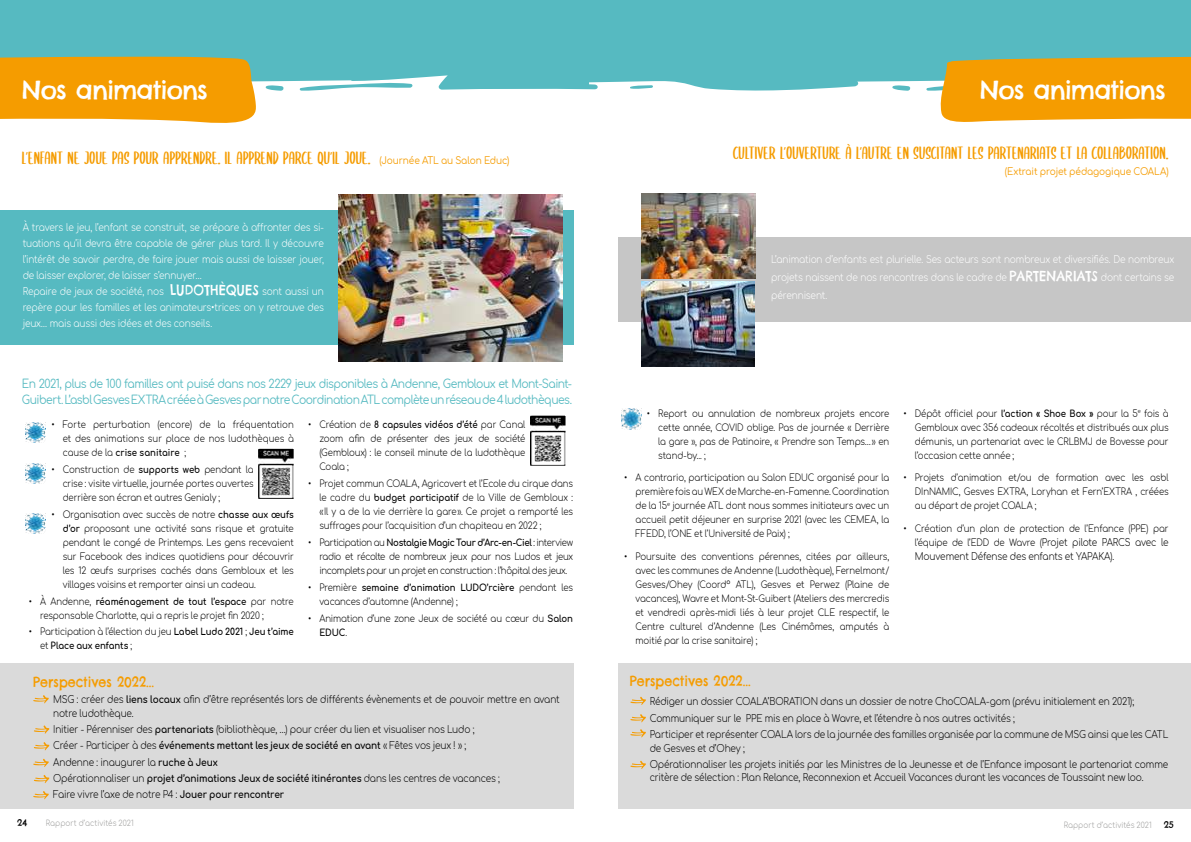
<style>
.page{position:relative;width:1191px;height:842px;background:#fff}
.page>*{position:absolute;margin:0;border:0;box-sizing:border-box;transform-origin:0 0}
.t1{font:25px "Chelsea Market";letter-spacing:-.035em;color:#fff}
.t2{font:18px "SUBSCRIBER";letter-spacing:-.005em;color:#f59c00}
.t3{font:14px "Chelsea Market";color:#f59c00;scale:.9 1}
.t4{font:12px/16px "Comfortaa";letter-spacing:-.05em;color:#56bac1;scale:.9 1}
.t5{font:300 10px/16.3px "Comfortaa";letter-spacing:-.02em;color:#000;scale:.9 1}
.t6{font:300 10px/16px "Comfortaa";letter-spacing:-.02em;color:#fff;scale:.9 1}
.t7{font:10px "Comfortaa";letter-spacing:-.015em;color:#f59c00;scale:.9 1}
.t8{font:300 9.5px/14px "Comfortaa";letter-spacing:-.015em;color:#000;text-align:justify;scale:.9 1}
.t9{font:700 9.5px/14px "Comfortaa";letter-spacing:-.005em;color:#000;scale:.9 1}
.t10{font:9px "Chelsea Market";color:#000}
.t11{font:300 8px "Comfortaa";letter-spacing:.005em;color:#9d9d9c;scale:.9 1}
.s1{font-family:"Comfortaa";font-size:10px}
.s2{font-family:"Chelsea Market";font-weight:400;font-size:14px}
.s3{font-weight:700}
.s4{font-weight:300}
.s5{font-size:10px}
</style>
<div class="page">
<div style="left:0;top:0;width:560px;height:90px;background:#56bac1"></div>
<svg style="left:299px;top:82px;width:115px;height:9px"></svg>
<svg style="left:265px;top:85px;width:20px;height:6px"></svg>
<div style="left:0;top:210px;width:573px;height:135px;background:#56bac1"></div>
<img style="left:338px;top:195px;width:224px;height:166px">
<div style="left:0;top:663px;width:573px;height:146px;background:#dadada"></div>
<svg style="left:34px;top:725px;width:15px;height:9px"></svg>
<svg style="left:34px;top:742px;width:15px;height:8px"></svg>
<svg style="left:34px;top:775px;width:15px;height:8px"></svg>
<svg style="left:0;top:56px;width:256px;height:67px;background:#f1a110"></svg>
<svg style="left:33px;top:695px;width:16px;height:8px"></svg>
<img style="left:25px;top:423px;width:20px;height:20px">
<div style="left:560px;top:0;width:631px;height:91px;background:#56bac1"></div>
<svg style="left:892px;top:85px;width:19px;height:6px"></svg>
<svg style="left:629px;top:85px;width:24px;height:4px"></svg>
<svg style="left:925px;top:56px;width:266px;height:66px;background:#eaa41e"></svg>
<div style="left:618px;top:237px;width:573px;height:85px;background:#c6c6c6"></div>
<img style="left:641px;top:193px;width:114px;height:86px">
<img style="left:641px;top:282px;width:113px;height:84px">
<div style="left:618px;top:663px;width:573px;height:146px;background:#dadada"></div>
<svg style="left:630px;top:696px;width:16px;height:9px"></svg>
<svg style="left:630px;top:714px;width:16px;height:8px"></svg>
<svg style="left:630px;top:729px;width:16px;height:8px"></svg>
<svg style="left:630px;top:760px;width:16px;height:9px"></svg>
<img style="left:621px;top:409px;width:20px;height:20px">
<svg style="left:530px;top:415px;width:36px;height:51px"></svg>
<img style="left:25px;top:463px;width:20px;height:20px">
<img style="left:25px;top:514px;width:20px;height:20px">
<svg style="left:258px;top:448px;width:36px;height:51px"></svg>
<svg style="left:33px;top:758px;width:16px;height:9px"></svg>
<svg style="left:33px;top:791px;width:16px;height:8px"></svg>
<h1 class="t1" style="left:22px;top:74px;width:187px">Nos animations</h1>
<h1 class="t1" style="left:979px;top:74px;width:187px">Nos animations</h1>
<h2 class="t2" style="left:22px;top:146px;width:489px">L’ENFANT NE JOUE PAS POUR APPRENDRE. IL APPREND PARCE QU’IL JOUE… <span class="s1">(Journée ATL au Salon Educ)</span></h2>
<p class="t6" style="left:23px;top:218px;width:336px">À travers le jeu, l’enfant se construit, se prépare à affronter des si&shy;tuations qu’il devra être capable de gérer plus tard. Il y découvre l’intérêt de savoir perdre, de faire jouer mais aussi de laisser jouer, de laisser explorer, de laisser s’ennuyer…<br>Repaire de jeux de société, nos <span class="s2">LUDOTHÈQUES</span> sont aussi un repère pour les familles et les animateurs•trices: on y retrouve des jeux… mais aussi des idées et des conseils.</p>
<p class="t4" style="left:22px;top:374px;width:613px">En 2021, plus de 100 familles ont puisé dans nos 2229 jeux disponibles à Andenne, Gembloux et Mont-Saint-<br>Guibert. L’asbl Gesves EXTRA créée à Gesves par notre Coordination ATL complète un réseau de 4 ludothèques.</p>
<p class="t8" style="left:63px;top:416px;width:258px;text-indent:-11px">• Forte perturbation (encore) de la fréquentation et des animations sur place de nos ludothèques à cause de la <span class="s3">crise sanitaire</span> ;</p>
<p class="t8" style="left:63px;top:461px;width:214px;text-indent:-11px">• Construction de <span class="s3">supports web</span> pendant la crise : visite virtuelle, journée portes ouvertes derrière son écran et autres Genialy ;</p>
<p class="t8" style="left:63px;top:506px;width:258px;text-indent:-11px">• Organisation avec succès de notre <span class="s3">chasse aux œufs d’or</span> proposant une activité sans risque et gratuite pendant le congé de Printemps. Les gens recevaient sur Facebook des indices quotidiens pour découvrir les 12 œufs surprises cachés dans Gembloux et les villages voisins et remporter ainsi un cadeau.</p>
<p class="t8" style="left:40px;top:593px;width:283px;text-indent:-11px">• À Andenne, <span class="s3">réaménagement de tout l’espace</span> par notre responsable Charlotte, qui a repris le projet fin 2020 ;</p>
<p class="t9" style="left:40px;top:624px;width:283px;text-indent:-11px"><span class="s4">• Participation à l’élection du jeu</span> Label Ludo 2021 <span class="s4">;</span> Jeu t’aime <span class="s4">et</span> Place aux enfants <span class="s4">;</span></p>
<p class="t8" style="left:319px;top:416px;width:230px;text-indent:-11px">• Création de <span class="s3">8 capsules vidéos d’été</span> par Canal zoom afin de présenter des jeux de société (Gembloux) : le conseil minute de la ludothèque Coala ;</p>
<p class="t8" style="left:319px;top:475px;width:283px;text-indent:-11px">• Projet commun COALA, Agricovert et l’Ecole du cirque dans le cadre du <span class="s3">budget participatif</span> de la Ville de Gembloux : «Il y a de la vie derrière la gare». Ce projet a remporté les suffrages pour l’acquisition d’un chapiteau en 2022 ;</p>
<p class="t8" style="left:319px;top:534px;width:283px;text-indent:-11px">• Participation au <span class="s3">Nostalgie Magic Tour d’Arc-en-Ciel</span> : interview radio et récolte de nombreux jeux pour nos Ludos et jeux incomplets pour un projet en construction : l’hôpital des jeux.</p>
<p class="t8" style="left:319px;top:579px;width:283px;text-indent:-11px">• Première <span class="s3">semaine d’animation LUDO’rcière</span> pendant les vacances d’automne (Andenne) ;</p>
<p class="t8" style="left:319px;top:610px;width:283px;text-indent:-11px">• Animation d’une zone Jeux de société au cœur du <span class="s3">Salon<br>EDUC</span>.</p>
<h3 class="t3" style="left:33px;top:673px;width:136px">Perspectives 2022...</h3>
<p class="t5" style="left:53px;top:691px;width:564px;line-height:13.5px">MSG : créer des <span class="s3">liens locaux</span> afin d’être représentés lors de différents évènements et de pouvoir mettre en avant notre ludothèque.</p>
<p class="t5" style="left:53px;top:720px;width:498px">Initier - Pérenniser des <span class="s3">partenariats</span> (bibliothèque, …) pour créer du lien et visualiser nos Ludo ; Créer - Participer à des <span class="s3">événements mettant les jeux de société en avant</span> « Fêtes vos jeux ! » ; Andenne : inaugurer la <span class="s3">ruche à Jeux<br></span>Opérationnaliser un <span class="s3">projet d’animations Jeux de société itinérantes</span> dans les centres de vacances ; Faire vivre l’axe de notre P4 : <span class="s3">Jouer pour rencontrer</span></p>
<h2 class="t2" style="left:732px;top:141px;width:437px">CULTIVER L’OUVERTURE À L’AUTRE EN SUSCITANT LES PARTENARIATS ET LA COLLABORATION.</h2>
<p class="t7" style="left:1005px;top:162px;width:183px">(Extrait projet pédagogique COALA)</p>
<p class="t6" style="left:771px;top:249px;width:449px;line-height:18px;text-align:justify">L’animation d’enfants est plurielle. Ses acteurs sont nombreux et diversifiés. De nombreux projets naissent de nos rencontres dans le cadre de <span class="s2">PARTENARIATS</span> dont certains se pérennisent.</p>
<p class="t8" style="left:658px;top:405px;width:258px;text-indent:-11px">• Report ou annulation de nombreux projets encore cette année, COVID oblige. Pas de journée « Derrière la gare », pas de Patinoire, « Prendre son Temps…» en stand-by... ;</p>
<p class="t8" style="left:635px;top:469px;width:283px;text-indent:-11px">• A contrario, participation au Salon EDUC organisé pour la première fois au WEX de Marche-en-Famenne. Coordination de la 15<sup>e</sup> journée ATL dont nous sommes initiateurs avec un accueil petit déjeuner en surprise 2021 (avec les CEMEA, la FFEDD, l’ONE et l’Université de Paix) ;</p>
<p class="t8" style="left:635px;top:548px;width:283px;text-indent:-11px">• Poursuite des conventions pérennes, citées par ailleurs, avec les communes de Andenne (Ludothèque), Fernelmont/ Gesves/Ohey (Coord° ATL), Gesves et Perwez (Plaine de vacances), Wavre et Mont-St-Guibert (Ateliers des mercredis et vendredi après-midi liés à leur projet CLE respectif, le Centre culturel d’Andenne (Les Cinémômes, amputés à moitié par la crise sanitaire) ;</p>
<p class="t8" style="left:915px;top:405px;width:283px;text-indent:-11px">• Dépôt officiel pour <span class="s3">l’action « Shoe Box »</span> pour la 5<sup>e</sup> fois à Gembloux avec 356 cadeaux récoltés et distribués aux plus démunis, un partenariat avec le CRLBMJ de Bovesse pour l’occasion cette année ;</p>
<p class="t8" style="left:915px;top:469px;width:283px;text-indent:-11px">• Projets d’animation et/ou de formation avec les asbl DInNAMIC, Gesves EXTRA, Loryhan et Fern’EXTRA , créées au départ de projet COALA ;</p>
<p class="t8" style="left:903px;top:520px;width:296px;text-align:right">• Création d’un plan de protection de l’Enfance (PPE) par l’équipe de l’EDD de Wavre (<span class="s5">Projet pilote PARCS avec le</span></p>
<p class="t5" style="left:915px;top:546px;width:223px">Mouvement Défense des enfants et YAPAKA).</p>
<h3 class="t3" style="left:630px;top:672px;width:136px">Perspectives 2022...</h3>
<p class="t5" style="left:650px;top:692px;width:577px">Rédiger un dossier COALA’BORATION dans un dossier de notre ChoCOALA-gom (prévu initialement en 2021);<br>Communiquer sur le PPE mis en place à Wavre, et l’étendre à nos autres activités ;<br>Participer et représenter COALA lors de la journée des familles organisée par la commune de MSG ainsi que les CATL</p>
<p class="t5" style="left:650px;top:738px;width:577px">de Gesves et d’Ohey ;<br>Opérationnaliser les projets initiés par les Ministres de la Jeunesse et de l’Enfance imposant le partenariat comme</p>
<p class="t5" style="left:650px;top:768px;width:550px">critère de sélection : Plan Relance, Reconnexion et Accueil Vacances durant les vacances de Toussaint new loo.</p>
<p class="t10" style="left:17px;top:817px;width:12px">24</p>
<p class="t11" style="left:46px;top:816px;width:99px">Rapport d’activités 2021</p>
<p class="t11" style="left:1063px;top:818px;width:99px">Rapport d’activités 2021</p>
<p class="t10" style="left:1163px;top:819px;width:12px">25</p>
</div>
